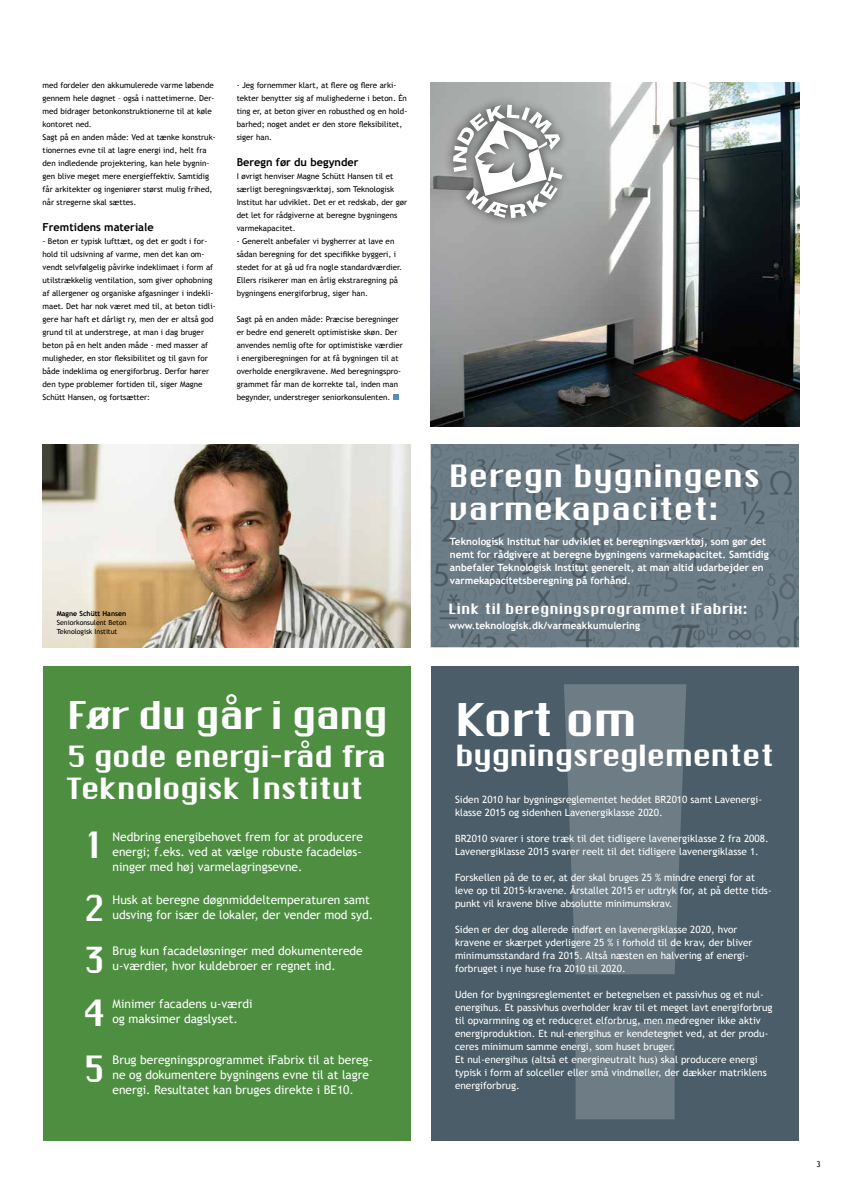
<style>
.page{position:relative;width:842px;height:1191px;background:#fff}
.page>*{position:absolute;margin:0;border:0;box-sizing:border-box;transform-origin:0 0}
.t1{font:44px "Chicago FLF";letter-spacing:-.03em;color:#fff}
.t2{font:37.3px "Chicago FLF";letter-spacing:-.03em;color:#fff}
.t3{font:35.3px "Chicago FLF";color:#fff;scale:.87 1}
.t4{font:30px/32.8px "Chicago FLF";color:#fff}
.t5{font:28.5px/32.3px "Chicago FLF";letter-spacing:-.03em;color:#fff}
.t6{font:14px "Chicago FLF";color:#fff}
.t7{font:12px/15px "Trebuchet MS";color:#fff}
.t8{font:700 11px "Trebuchet MS";color:#000}
.t9{font:10px/13px "Trebuchet MS";color:#fff}
.t10{font:700 10px/13px "Trebuchet MS";color:#fff}
.t11{font:8px/13px "Trebuchet MS";color:#000}
.t12{font:7px/9px "Trebuchet MS";color:#000}
.t13{font:700 7px "Trebuchet MS";color:#000}
</style>
<div class="page">
<svg style="left:393px;top:394px;width:5px;height:6px"></svg>
<img style="left:431px;top:444px;width:368px;height:203px">
<img style="left:431px;top:82px;width:368px;height:344px">
<svg style="left:430px;top:82px;width:159px;height:161px"></svg>
<div style="left:43px;top:667px;width:368px;height:473px;background:#4d8e40"></div>
<div style="left:431px;top:667px;width:367px;height:473px;background:#4a5d68"></div>
<svg style="left:564px;top:684px;width:122px;height:435px;fill:#6d7c85"></svg>
<img style="left:42px;top:444px;width:369px;height:203px">
<p class="t11" style="left:43px;top:79px;width:175px">med fordeler den akkumulerede varme løbende gennem hele døgnet – også i nattetimerne. Der&shy;med bidrager betonkonstruktionerne til at køle kontoret ned.<br>Sagt på en anden måde: Ved at tænke konstruk&shy;tionernes evne til at lagre energi ind, helt fra den indledende projektering, kan hele bygnin&shy;gen blive meget mere energieffektiv. Samtidig får arkitekter og ingeniører størst mulig frihed, når stregerne skal sættes.</p>
<h3 class="t8" style="left:43px;top:222px;width:113px">Fremtidens materiale</h3>
<p class="t11" style="left:43px;top:235px;width:175px">- Beton er typisk lufttæt, og det er godt i for&shy;hold til udsivning af varme, men det kan om&shy;vendt selvfølgelig påvirke indeklimaet i form af utilstrækkelig ventilation, som giver ophobning af allergener og organiske afgasninger i indekli&shy;maet. Det har nok været med til, at beton tidli&shy;gere har haft et dårligt ry, men der er altså god grund til at understrege, at man i dag bruger beton på en helt anden måde - med masser af muligheder, en stor fleksibilitet og til gavn for både indeklima og energiforbrug. Derfor hører den type problemer fortiden til, siger Magne Schütt Hansen, og fortsætter:</p>
<p class="t11" style="left:237px;top:79px;width:172px">- Jeg fornemmer klart, at flere og flere arki&shy;tekter benytter sig af mulighederne i beton. Én ting er, at beton giver en robusthed og en hold&shy;barhed; noget andet er den store fleksibilitet, siger han.</p>
<h3 class="t8" style="left:237px;top:157px;width:123px">Beregn før du begynder</h3>
<p class="t11" style="left:237px;top:170px;width:172px">I øvrigt henviser Magne Schütt Hansen til et særligt beregningsværktøj, som Teknologisk Institut har udviklet. Det er et redskab, der gør det let for rådgiverne at beregne bygningens varmekapacitet.</p>
<p class="t11" style="left:237px;top:235px;width:167px">- Generelt anbefaler vi bygherrer at lave en sådan beregning for det specifikke byggeri, i stedet for at gå ud fra nogle standardværdier.<br>Ellers risikerer man en årlig ekstraregning på bygningens energiforbrug, siger han.</p>
<p class="t11" style="left:237px;top:313px;width:168px">Sagt på en anden måde: Præcise beregninger er bedre end generelt optimistiske skøn. Der anvendes nemlig ofte for optimistiske værdier i energiberegningen for at få bygningen til at overholde energikravene. Med beregningspro&shy;grammet får man de korrekte tal, inden man begynder, understreger seniorkonsulenten.</p>
<p class="t13" style="left:57px;top:610px;width:71px">Magne Schütt Hansen</p>
<p class="t12" style="left:57px;top:618px;width:71px">Seniorkonsulent Beton<br>Teknologisk Institut</p>
<h2 class="t2" style="left:67px;top:694px;width:322px">Før du går i gang</h2>
<h3 class="t5" style="left:67px;top:740px;width:320px">5 gode energi–råd fra<br>Teknologisk Institut</h3>
<h3 class="t3" style="left:84px;top:825px;width:25px">1</h3>
<h3 class="t7" style="left:113px;top:829px;width:252px;text-align:justify">Nedbring energibehovet frem for at producere energi; f.eks. ved at vælge robuste facadeløs&shy;ninger med høj varmelagringsevne.</h3>
<h3 class="t3" style="left:84px;top:888px;width:25px">2</h3>
<h3 class="t7" style="left:113px;top:892px;width:262px">Husk at beregne døgnmiddeltemperaturen samt udsving for især de lokaler, der vender mod syd.</h3>
<h3 class="t3" style="left:84px;top:939px;width:25px">3</h3>
<h3 class="t7" style="left:113px;top:943px;width:252px">Brug kun facadeløsninger med dokumenterede u-værdier, hvor kuldebroer er regnet ind.</h3>
<h3 class="t3" style="left:83px;top:992px;width:25px">4</h3>
<h3 class="t7" style="left:113px;top:996px;width:141px">Minimer facadens u-værdi og maksimer dagslyset.</h3>
<h3 class="t3" style="left:84px;top:1049px;width:25px">5</h3>
<h3 class="t7" style="left:113px;top:1052px;width:262px">Brug beregningsprogrammet iFabrix til at bereg&shy;ne og dokumentere bygningens evne til at lagre energi. Resultatet kan bruges direkte i BE10.</h3>
<h3 class="t4" style="left:448px;top:460px;width:313px">Beregn bygningens varmekapacitet:</h3>
<p class="t10" style="left:450px;top:535px;width:320px">Teknologisk Institut har udviklet et beregningsværktøj, som gør det nemt for rådgivere at beregne bygningens varmekapacitet. Samtidig anbefaler Teknologisk Institut generelt, at man altid udarbejder en varmekapacitetsberegning på forhånd.</p>
<h3 class="t6" style="left:448px;top:601px;width:301px">Link til beregningsprogrammet iFabrix:</h3>
<p class="t10" style="left:449px;top:620px;width:192px">www.teknologisk.dk/varmeakkumulering</p>
<h1 class="t1" style="left:455px;top:694px;width:184px">Kort om</h1>
<h3 class="t5" style="left:455px;top:739px;width:321px">bygningsreglementet</h3>
<p class="t9" style="left:455px;top:793px;width:309px">Siden 2010 har bygningsreglementet heddet BR2010 samt Lavenergi&shy;klasse 2015 og sidenhen Lavenergiklasse 2020.</p>
<p class="t9" style="left:455px;top:832px;width:315px">BR2010 svarer i store træk til det tidligere lavenergiklasse 2 fra 2008.<br>Lavenergiklasse 2015 svarer reelt til det tidligere lavenergiklasse 1.</p>
<p class="t9" style="left:455px;top:871px;width:318px">Forskellen på de to er, at der skal bruges 25 % mindre energi for at leve op til 2015-kravene. Årstallet 2015 er udtryk for, at på dette tids&shy;punkt vil kravene blive absolutte minimumskrav.</p>
<p class="t9" style="left:455px;top:923px;width:299px">Siden er der dog allerede indført en lavenergiklasse 2020, hvor kravene er skærpet yderligere 25 % i forhold til de krav, der bliver minimumsstandard fra 2015. Altså næsten en halvering af energi&shy;forbruget i nye huse fra 2010 til 2020.</p>
<p class="t9" style="left:455px;top:988px;width:319px">Uden for bygningsreglementet er betegnelsen et passivhus og et nul&shy;energihus. Et passivhus overholder krav til et meget lavt energiforbrug til opvarmning og et reduceret elforbrug, men medregner ikke aktiv energiproduktion. Et nul-energihus er kendetegnet ved, at der produ&shy;ceres minimum samme energi, som huset bruger.<br>Et nul-energihus (altså et energineutralt hus) skal producere energi typisk i form af solceller eller små vindmøller, der dækker matriklens energiforbrug.</p>
<p class="t11" style="left:816px;top:1158px;width:6px">3</p>
</div>
